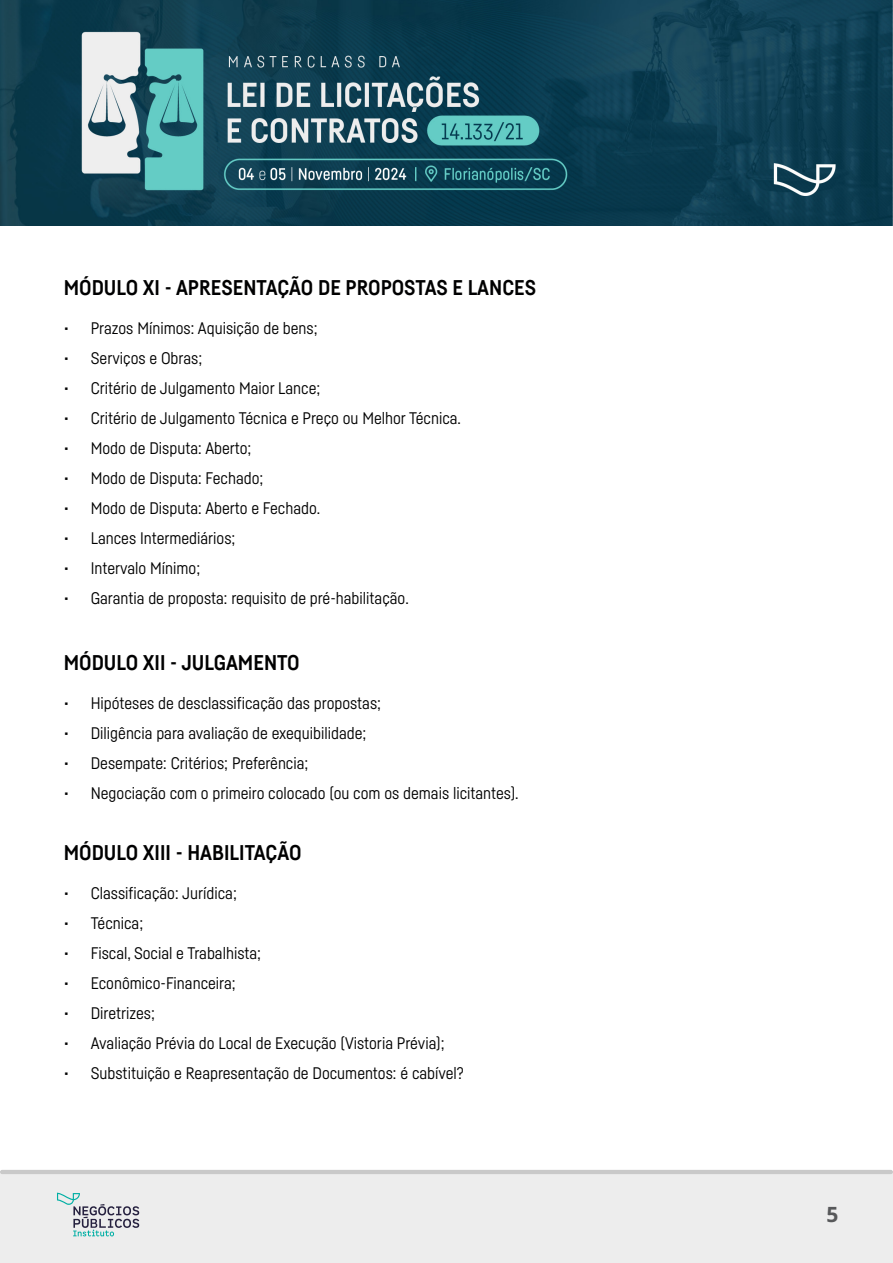
<style>
.page{position:relative;width:893px;height:1263px;background:#fff}
.page>*{position:absolute;margin:0;border:0;box-sizing:border-box;transform-origin:0 0}
.t1{font:700 21px "Fabrikat";color:#000001}
.t2{font:700 21px "Open Sans";color:#57585a}
.t3{font:16.5px "Fabrikat";color:#000001}
</style>
<div class="page">
<div style="left:0;top:1174px;width:893px;height:89px;background:#ededed"></div>
<hr style="left:0;top:1170px;width:893px;height:4px;background:#c9c9c9;border-radius:2px">
<svg style="left:57px;top:1193px;width:82px;height:43px"></svg>
<img style="left:0;top:0;width:893px;height:225px">
<p class="t1" style="left:64px;top:274px;width:474px">MÓDULO XI - APRESENTAÇÃO DE PROPOSTAS E LANCES</p>
<p class="t3" style="left:64px;top:318px;width:255px">• Prazos Mínimos: Aquisição de bens;</p>
<p class="t3" style="left:64px;top:348px;width:140px">• Serviços e Obras;</p>
<p class="t3" style="left:64px;top:378px;width:258px">• Critério de Julgamento Maior Lance;</p>
<p class="t3" style="left:64px;top:408px;width:399px">• Critério de Julgamento Técnica e Preço ou Melhor Técnica.</p>
<p class="t3" style="left:64px;top:438px;width:189px">• Modo de Disputa: Aberto;</p>
<p class="t3" style="left:64px;top:468px;width:201px">• Modo de Disputa: Fechado;</p>
<p class="t3" style="left:64px;top:498px;width:258px">• Modo de Disputa: Aberto e Fechado.</p>
<p class="t3" style="left:64px;top:528px;width:173px">• Lances Intermediários;</p>
<p class="t3" style="left:64px;top:558px;width:138px">• Intervalo Mínimo;</p>
<p class="t3" style="left:64px;top:588px;width:346px">• Garantia de proposta: requisito de pré-habilitação.</p>
<p class="t1" style="left:64px;top:649px;width:237px">MÓDULO XII - JULGAMENTO</p>
<p class="t3" style="left:64px;top:693px;width:319px">• Hipóteses de desclassificação das propostas;</p>
<p class="t3" style="left:64px;top:723px;width:304px">• Diligência para avaliação de exequibilidade;</p>
<p class="t3" style="left:64px;top:753px;width:246px">• Desempate: Critérios; Preferência;</p>
<p class="t3" style="left:64px;top:783px;width:456px">• Negociação com o primeiro colocado (ou com os demais licitantes).</p>
<p class="t1" style="left:64px;top:839px;width:239px">MÓDULO XIII - HABILITAÇÃO</p>
<p class="t3" style="left:64px;top:883px;width:175px">• Classificação: Jurídica;</p>
<p class="t3" style="left:64px;top:913px;width:81px">• Técnica;</p>
<p class="t3" style="left:64px;top:943px;width:199px">• Fiscal, Social e Trabalhista;</p>
<p class="t3" style="left:64px;top:973px;width:173px">• Econômico-Financeira;</p>
<p class="t3" style="left:64px;top:1003px;width:93px">• Diretrizes;</p>
<p class="t3" style="left:64px;top:1033px;width:382px">• Avaliação Prévia do Local de Execução (Vistoria Prévia);</p>
<p class="t3" style="left:64px;top:1063px;width:402px">• Substituição e Reapresentação de Documentos: é cabível?</p>
<p class="t2" style="left:826px;top:1200px;width:14px">5</p>
</div>
